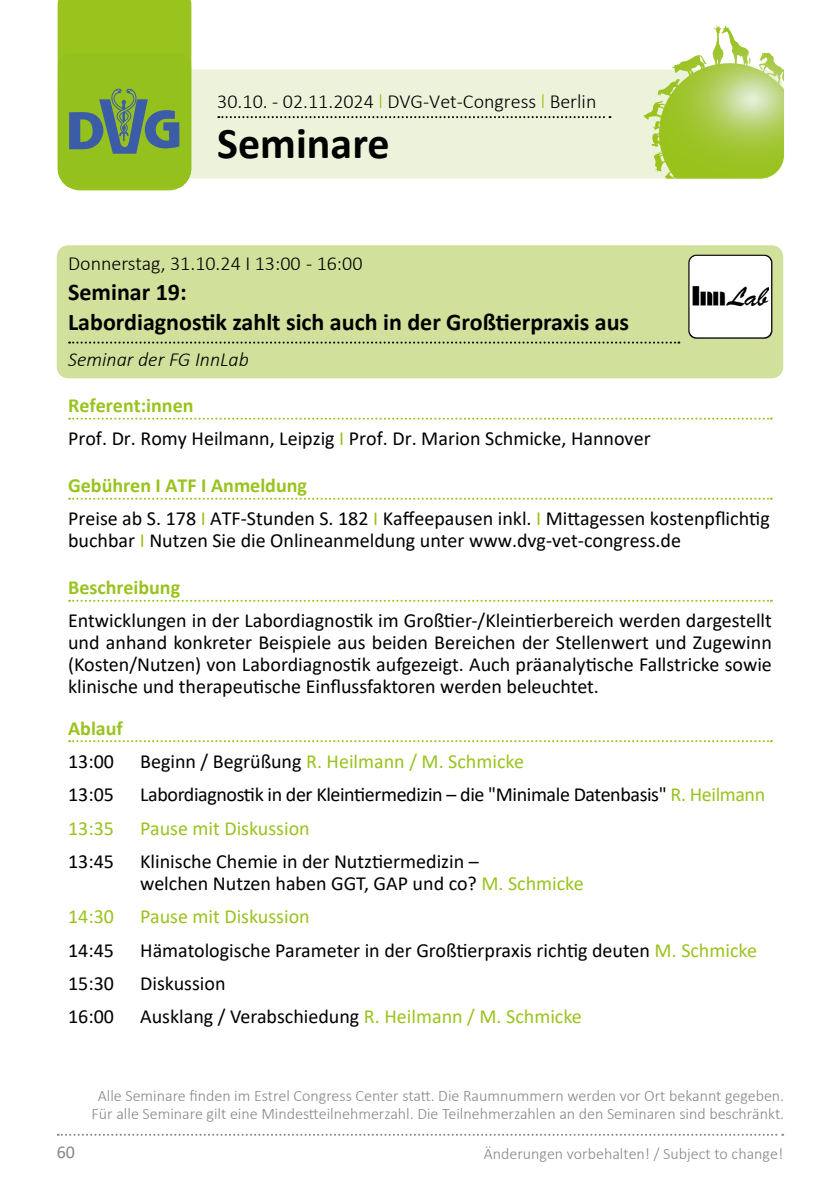
<style>
.page{position:relative;width:840px;height:1191px;background:#fff}
.page>*{position:absolute;margin:0;border:0;box-sizing:border-box;transform-origin:0 0}
.t1{font:700 44px "Calibri";color:#000}
.t2{font:700 24px/30px "Calibri";color:#000}
.t3{font:20px/22px "Calibri";color:#000}
.t4{font:20px "Calibri";color:#99c31d}
.t5{font:300 20px "Calibri";color:#000}
.t6{font:20px "Calibri";letter-spacing:-.02em;color:#000}
.t7{font:700 20px "Calibri";color:#99c31d}
.t8{font:italic 300 20px "Calibri";color:#000}
.t9{font:18px "Calibri";color:#878787}
.t10{font:300 16px/18px "Calibri";color:#878787;text-align:center}
.s1{color:#99c31d}
.s2{font-weight:700;color:#99c31d}
.s3{color:#000}
</style>
<div class="page">
<svg style="left:58px;top:1133px;width:724px;height:2px"></svg>
<svg style="left:58px;top:69px;width:725px;height:110px;background:#e2ecc3"></svg>
<svg style="left:58px;top:0;width:133px;height:190px;background:#8bb531"></svg>
<svg style="left:643px;top:28px;width:73px;height:102px"></svg>
<svg style="left:218px;top:116px;width:392px;height:2px"></svg>
<div style="left:57px;top:245px;width:725px;height:133px;background:#d1e09b;border-radius:11px"></div>
<svg style="left:69px;top:418px;width:702px;height:2px"></svg>
<svg style="left:69px;top:498px;width:702px;height:2px"></svg>
<svg style="left:69px;top:600px;width:702px;height:2px"></svg>
<svg style="left:69px;top:740px;width:702px;height:2px"></svg>
<svg style="left:69px;top:341px;width:610px;height:2px"></svg>
<svg style="left:690px;top:255px;width:81px;height:83px;background:#e3e3e3"></svg>
<div style="left:688px;top:255px;width:84px;height:84px;border:1px solid #000;border-radius:7px"></div>
<p class="t5" style="left:217px;top:89px;width:380px">30.10. - 02.11.2024 <span class="s1">l</span> DVG-Vet-Congress <span class="s1">l</span> Berlin</p>
<h1 class="t1" style="left:217px;top:112px;width:174px">Seminare</h1>
<p class="t5" style="left:68px;top:251px;width:296px">Donnerstag, 31.10.24 I 13:00 - 16:00</p>
<p class="t2" style="left:68px;top:277px;width:562px">Seminar 19:<br>Labordiagnostik zahlt sich auch in der Großtierpraxis aus</p>
<p class="t8" style="left:68px;top:347px;width:182px">Seminar der FG InnLab</p>
<p class="t3" style="left:68px;top:388px;width:583px;line-height:33.4px"><span class="s2">Referent:innen<br></span>Prof. Dr. Romy Heilmann, Leipzig <span class="s1">I</span> Prof. Dr. Marion Schmicke, Hannover</p>
<p class="t3" style="left:68px;top:468px;width:702px;line-height:33.4px"><span class="s2">Gebühren I ATF I Anmeldung<br></span>Preise ab S. 178 <span class="s1">I</span> ATF-Stunden S. 182 <span class="s1">I</span> Kaffeepausen inkl. <span class="s1">I</span> Mittagessen kostenpflichtig</p>
<p class="t3" style="left:68px;top:529px;width:614px">buchbar <span class="s1">I</span> Nutzen Sie die Onlineanmeldung unter www.dvg-vet-congress.de</p>
<p class="t7" style="left:68px;top:573px;width:113px">Beschreibung</p>
<p class="t3" style="left:68px;top:609px;width:704px;text-align:justify">Entwicklungen in der Labordiagnostik im Großtier-/Kleintierbereich werden dargestellt und anhand konkreter Beispiele aus beiden Bereichen der Stellenwert und Zugewinn (Kosten/Nutzen) von Labordiagnostik aufgezeigt. Auch präanalytische Fallstricke sowie klinische und therapeutische Einflussfaktoren werden beleuchtet.</p>
<p class="t7" style="left:68px;top:713px;width:56px">Ablauf</p>
<p class="t3" style="left:68px;top:749px;width:47px">13:00</p>
<p class="t4" style="left:140px;top:747px;width:385px"><span class="s3">Beginn / Begrüßung</span> R. Heilmann / M. Schmicke</p>
<p class="t3" style="left:68px;top:783px;width:47px">13:05</p>
<p class="t6" style="left:140px;top:780px;width:626px">Labordiagnostik in der Kleintiermedizin – die "Minimale Datenbasis" <span class="s1">R. Heilmann</span></p>
<p class="t4" style="left:68px;top:814px;width:47px">13:35</p>
<p class="t4" style="left:140px;top:814px;width:171px">Pause mit Diskussion</p>
<p class="t3" style="left:68px;top:849px;width:47px">13:45</p>
<p class="t3" style="left:140px;top:849px;width:445px">Klinische Chemie in der Nutztiermedizin –<br>welchen Nutzen haben GGT, GAP und co? <span class="s1">M. Schmicke</span></p>
<p class="t4" style="left:68px;top:902px;width:47px">14:30</p>
<p class="t4" style="left:140px;top:902px;width:171px">Pause mit Diskussion</p>
<p class="t3" style="left:68px;top:938px;width:47px">14:45</p>
<p class="t3" style="left:140px;top:938px;width:618px">Hämatologische Parameter in der Großtierpraxis richtig deuten <span class="s1">M. Schmicke</span></p>
<p class="t3" style="left:68px;top:971px;width:47px">15:30</p>
<p class="t3" style="left:140px;top:971px;width:87px">Diskussion</p>
<p class="t3" style="left:68px;top:1005px;width:47px">16:00</p>
<p class="t3" style="left:140px;top:1005px;width:443px">Ausklang / Verabschiedung <span class="s1">R. Heilmann / M. Schmicke</span></p>
<p class="t10" style="left:91px;top:1086px;width:693px">Alle Seminare finden im Estrel Congress Center statt. Die Raumnummern werden vor Ort bekannt gegeben.<br>Für alle Seminare gilt eine Mindestteilnehmerzahl. Die Teilnehmerzahlen an den Seminaren sind beschränkt.</p>
<p class="t9" style="left:57px;top:1139px;width:20px">60</p>
<p class="t10" style="left:483px;top:1144px;width:301px">Änderungen vorbehalten! / Subject to change!</p>
</div>
